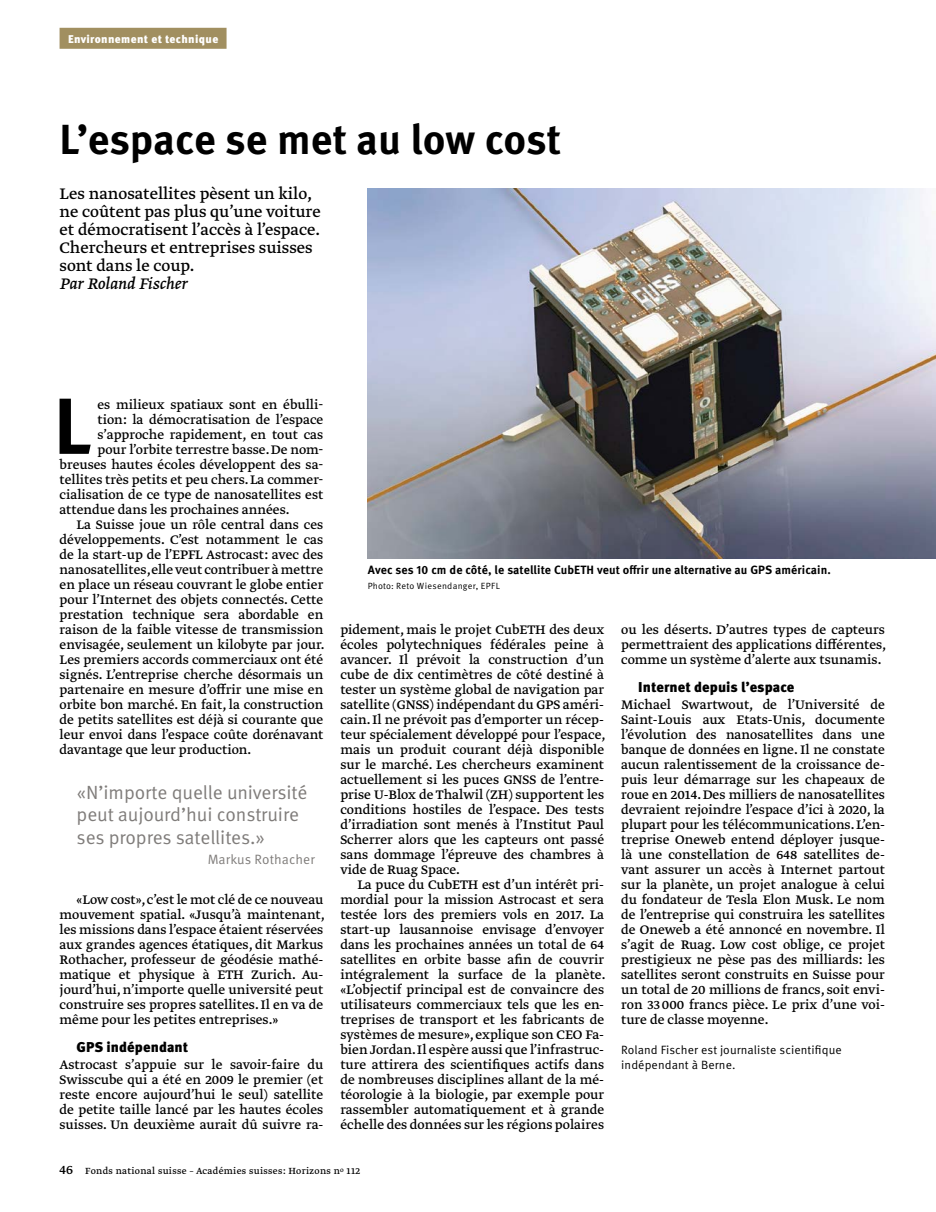
<style>
.page{position:relative;width:936px;height:1212px;background:#fff}
.page>*{position:absolute;margin:0;border:0;box-sizing:border-box;transform-origin:0 0}
._21_lauftxt-Initial{font:700 79.35px "Meta OT";color:#000}
._01_titel_bold-28_FR{font:700 42px "Meta OT";letter-spacing:-.005em;color:#000}
._12_quote-13_FR{font:19.2px/22.5px "Meta OT Norm";letter-spacing:-.005em;color:#7f7c7a}
.t1{font:18px/18px "Greta Text Std";color:#000}
._20_lauftxt_9_75_FR{font:14.7px/15px "Greta Text Std";color:#000;text-align:justify}
._22_lauftext_9_75_oh{font:14.7px/15px "Greta Text Std";color:#000;text-align:justify}
._21_lauftxt-Initial-2{font:14.7px "Greta Text Std";color:#000}
.t2{font:900 14.25px "Meta OT";letter-spacing:.005em;color:#000}
._13_quote-name_10_FR{font:13.5px "Meta OT Norm";letter-spacing:.01em;color:#7f7c7a}
._50_bildlegende_8_FR{font:700 12px "Meta OT";letter-spacing:.01em;color:#000}
._45_angaben_autor_FR{font:12px/15px "Meta OT Norm";letter-spacing:.01em;color:#000}
.t3{font:900 11.25px "Meta OT";letter-spacing:.03em;color:#fff}
.t4{font:10.5px "Greta Text Std";letter-spacing:.03em;color:#000}
._50_bildlegende_8_FR-2{font:9px "Meta OT Norm";letter-spacing:.03em;color:#000}
.s1{font-style:italic}
.s2{font-size:14.7px}
</style>
<div class="page">
<img style="left:368px;top:188px;width:567px;height:371px">
<div style="left:60px;top:28px;width:166px;height:21px;background:#a18f60"></div>
<p class="t3" style="left:68px;top:32px;width:152px">Environnement et technique</p>
<h1 class="_01_titel_bold-28_FR" style="left:60px;top:113px;width:503px">L’espace se met au low cost</h1>
<h2 class="t1" style="left:60px;top:185px;width:263px">Les nanosatellites pèsent un kilo, ne coûtent pas plus qu’une voiture et démocratisent l’accès à l’espace.<br>Chercheurs et entreprises suisses sont dans le coup.<br><span class="s1">Par Roland Fischer</span></h2>
<p class="_21_lauftxt-Initial" style="left:54px;top:376px;width:39px">L</p>
<p class="_21_lauftxt-Initial-2" style="left:97px;top:396px;width:227px">es milieux spatiaux sont en ébulli-</p>
<p class="_21_lauftxt-Initial-2" style="left:97px;top:411px;width:227px">tion: la démocratisation de l’espace</p>
<p class="_21_lauftxt-Initial-2" style="left:97px;top:426px;width:227px">s’approche rapidement, en tout cas</p>
<p class="_21_lauftxt-Initial-2" style="left:97px;top:441px;width:227px">pour l’orbite terrestre basse. De nom-</p>
<p class="_21_lauftxt-Initial-2" style="left:60px;top:456px;width:265px">breuses hautes écoles développent des sa-</p>
<p class="_21_lauftxt-Initial-2" style="left:60px;top:471px;width:265px">tellites très petits et peu chers. La commer-</p>
<p class="_21_lauftxt-Initial-2" style="left:60px;top:486px;width:265px">cialisation de ce type de nanosatellites est</p>
<p class="_21_lauftxt-Initial-2" style="left:60px;top:501px;width:231px">attendue dans les prochaines années.</p>
<p class="_20_lauftxt_9_75_FR" style="left:60px;top:518px;width:267px;text-indent:17px">La Suisse joue un rôle central dans ces développements. C’est notamment le cas de la start-up de l’EPFL Astrocast: avec des nanosatellites,elle veut contribuer à mettre en place un réseau couvrant le globe entier pour l’Internet des objets connectés. Cette prestation technique sera abordable en raison de la faible vitesse de transmission envisagée, seulement un kilobyte par jour.<br>Les premiers accords commerciaux ont été signés. L’entreprise cherche désormais un partenaire en mesure d’offrir une mise en orbite bon marché. En fait, la construction de petits satellites est déjà si courante que leur envoi dans l’espace coûte dorénavant davantage que leur production.</p>
<p class="_12_quote-13_FR" style="left:77px;top:781px;width:232px">«N’importe quelle université peut aujourd’hui construire ses propres satellites.»</p>
<p class="_13_quote-name_10_FR" style="left:208px;top:851px;width:109px">Markus Rothacher</p>
<p class="_20_lauftxt_9_75_FR" style="left:60px;top:893px;width:267px;text-indent:17px">«Low cost», c’est le mot clé de ce nouveau mouvement spatial. «Jusqu’à maintenant, les missions dans l’espace étaient réservées aux grandes agences étatiques, dit Markus Rothacher, professeur de géodésie mathé&shy;matique et physique à ETH Zurich. Au&shy;jourd’hui, n’importe quelle université peut construire ses propres satellites. Il en va de même pour les petites entreprises.»</p>
<h3 class="t2" style="left:77px;top:1039px;width:113px">GPS indépendant</h3>
<p class="_22_lauftext_9_75_oh" style="left:60px;top:1058px;width:265px">Astrocast s’appuie sur le savoir-faire du Swisscube qui a été en 2009 le premier (et reste encore aujourd’hui le seul) satellite de petite taille lancé par les hautes écoles suisses. Un deuxième aurait dû suivre ra-</p>
<p class="_50_bildlegende_8_FR" style="left:368px;top:562px;width:464px">Avec ses 10 cm de côté, le satellite CubETH veut offrir une alternative au GPS américain.</p>
<p class="_50_bildlegende_8_FR-2" style="left:368px;top:580px;width:133px">Photo: Reto Wiesendanger, EPFL</p>
<p class="_22_lauftext_9_75_oh" style="left:340px;top:623px;width:267px">pidement, mais le projet CubETH des deux écoles polytechniques fédérales peine à avancer. Il prévoit la construction d’un cube de dix centimètres de côté destiné à tester un système global de navigation par satellite (GNSS) indépendant du GPS améri&shy;cain. Il ne prévoit pas d’emporter un récep&shy;teur spécialement développé pour l’espace, mais un produit courant déjà disponible sur le marché. Les chercheurs examinent actuellement si les puces GNSS de l’entre&shy;prise U-Blox de Thalwil (ZH) supportent les conditions hostiles de l’espace. Des tests d’irradiation sont menés à l’Institut Paul Scherrer alors que les capteurs ont passé sans dommage l’épreuve des chambres à vide de Ruag Space.</p>
<p class="_20_lauftxt_9_75_FR" style="left:340px;top:878px;width:267px;text-indent:17px">La puce du CubETH est d’un intérêt pri&shy;mordial pour la mission Astrocast et sera testée lors des premiers vols en 2017. La start-up lausannoise envisage d’envoyer dans les prochaines années un total de 64 satellites en orbite basse afin de couvrir intégralement la surface de la planète. «L’objectif principal est de convaincre des utilisateurs commerciaux tels que les en&shy;treprises de transport et les fabricants de systèmes de mesure», explique son CEO Fa&shy;bien Jordan. Il espère aussi que l’infrastruc&shy;ture attirera des scientifiques actifs dans de nombreuses disciplines allant de la mé&shy;téorologie à la biologie, par exemple pour rassembler automatiquement et à grande échelle des données sur les régions polaires</p>
<p class="_20_lauftxt_9_75_FR" style="left:621px;top:623px;width:267px">ou les déserts. D’autres types de capteurs permettraient des applications différentes, comme un système d’alerte aux tsunamis.</p>
<h3 class="t2" style="left:638px;top:679px;width:158px">Internet depuis l’espace</h3>
<p class="_22_lauftext_9_75_oh" style="left:621px;top:698px;width:265px">Michael Swartwout, de l’Université de Saint-Louis aux Etats-Unis, documente l’évolution des nanosatellites dans une banque de données en ligne. Il ne constate aucun ralentissement de la croissance de&shy;puis leur démarrage sur les chapeaux de roue en 2014. Des milliers de nanosatellites devraient rejoindre l’espace d’ici à 2020, la plupart pour les télécommunications. L’en&shy;treprise Oneweb entend déployer jusque&shy;là une constellation de 648 satellites de&shy;vant assurer un accès à Internet partout sur la planète, un projet analogue à celui du fondateur de Tesla Elon Musk. Le nom de l’entreprise qui construira les satellites de Oneweb a été annoncé en novembre. Il s’agit de Ruag. Low cost oblige, ce projet prestigieux ne pèse pas des milliards: les satellites seront construits en Suisse pour un total de 20 millions de francs, soit envi&shy;ron 33000 francs pièce. Le prix d’une voi&shy;ture de classe moyenne.</p>
<p class="_45_angaben_autor_FR" style="left:621px;top:1042px;width:222px">Roland Fischer est journaliste scientifique indépendant à Berne.</p>
<p class="t4" style="left:60px;top:1165px;width:302px"><span class="s2">46</span> Fonds national suisse – Académies suisses: Horizons n<sup>o</sup> 112</p>
</div>
